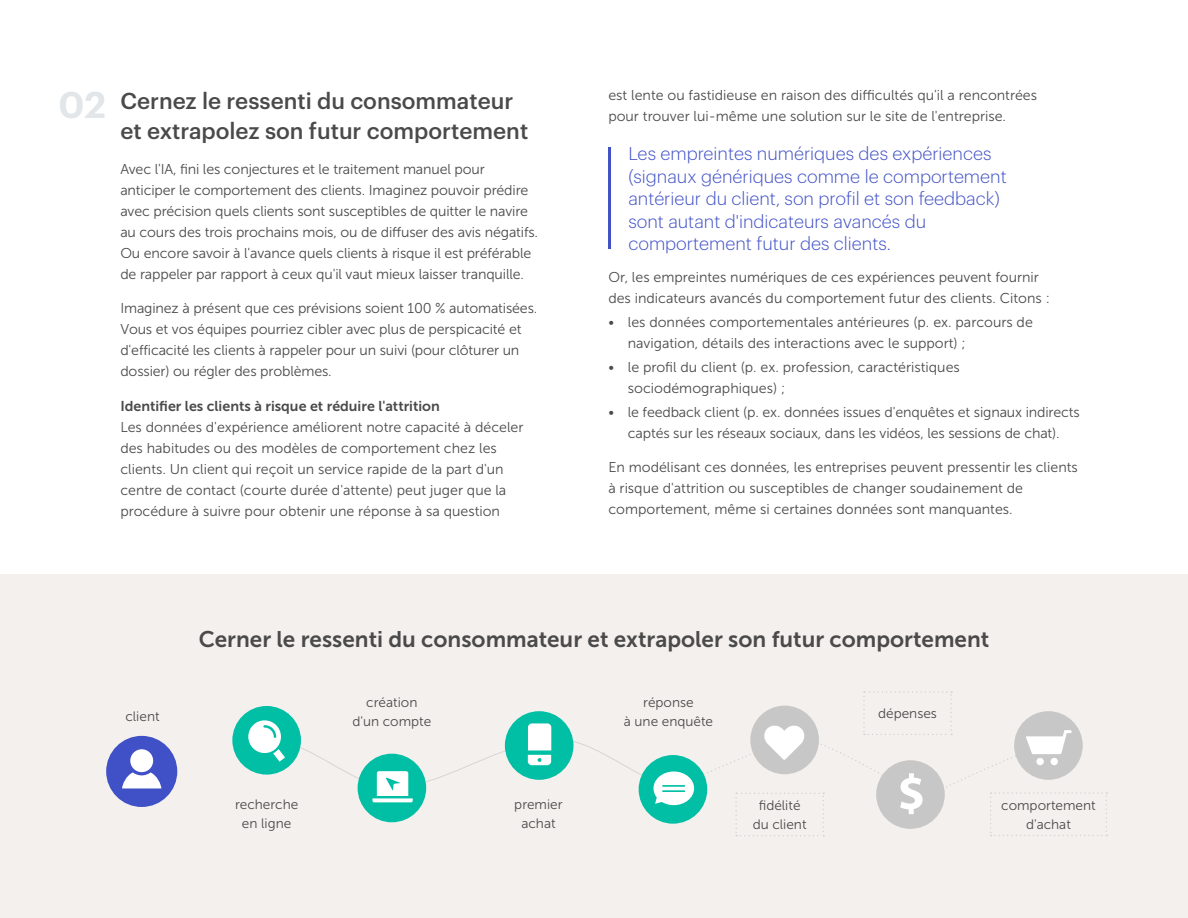
<style>
.page{position:relative;width:1188px;height:918px;background:#fff}
.page>*{position:absolute;margin:0;border:0;box-sizing:border-box;transform-origin:0 0}
.t1{font:600 36.45px "Graphik";color:#e2e6e8}
.t2{font:500 22.5px/30px "Graphik";color:#4a4a4a}
.t3{font:22.5px "Museo Sans 700";color:#4a4a4a}
.t4{font:300 18px/22.5px "Graphik";color:#4050c6}
.t5{font:14.25px/21px "Museo Sans 300";color:#4a4a4a}
.t6{font:14.25px "Museo Sans 700";color:#4a4a4a}
.t7{font:13.65px/19px "Museo Sans 300";color:#4a4a4a;text-align:center}
</style>
<div class="page">
<div style="left:0;top:574px;width:1188px;height:344px;background:#f4f0ed"></div>
<hr style="left:608px;top:147px;width:3px;height:102px;background:#4050c6">
<div style="left:106px;top:736px;width:71px;height:71px;background:#4050c6;border-radius:50%"></div>
<svg style="left:122px;top:749px;width:39px;height:39px"></svg>
<div style="left:232px;top:706px;width:69px;height:69px;background:#00bfa5;border-radius:50%"></div>
<svg style="left:239px;top:691px;width:868px;height:145px"></svg>
<h1 class="t1" style="left:59px;top:77px;width:49px">02</h1>
<h2 class="t2" style="left:120px;top:84px;width:409px">Cernez le ressenti du consommateur et extrapolez son futur comportement</h2>
<p class="t5" style="left:120px;top:158px;width:419px">Avec l'IA, fini les conjectures et le traitement manuel pour anticiper le comportement des clients. Imaginez pouvoir prédire avec précision quels clients sont susceptibles de quitter le navire au cours des trois prochains mois, ou de diffuser des avis négatifs.<br>Ou encore savoir à l'avance quels clients à risque il est préférable de rappeler par rapport à ceux qu'il vaut mieux laisser tranquille.</p>
<p class="t5" style="left:120px;top:298px;width:419px">Imaginez à présent que ces prévisions soient 100 % automatisées.<br>Vous et vos équipes pourriez cibler avec plus de perspicacité et d'efficacité les clients à rappeler pour un suivi (pour clôturer un dossier) ou régler des problèmes.</p>
<p class="t6" style="left:120px;top:398px;width:321px">Identifier les clients à risque et réduire l'attrition</p>
<p class="t5" style="left:120px;top:416px;width:405px">Les données d'expérience améliorent notre capacité à déceler des habitudes ou des modèles de comportement chez les clients. Un client qui reçoit un service rapide de la part d'un centre de contact (courte durée d'attente) peut juger que la procédure à suivre pour obtenir une réponse à sa question</p>
<p class="t5" style="left:608px;top:85px;width:430px">est lente ou fastidieuse en raison des difficultés qu'il a rencontrées pour trouver lui-même une solution sur le site de l'entreprise.</p>
<p class="t4" style="left:628px;top:141px;width:380px">Les empreintes numériques des expériences (signaux génériques comme le comportement antérieur du client, son profil et son feedback) sont autant d'indicateurs avancés du comportement futur des clients.</p>
<p class="t5" style="left:608px;top:267px;width:443px">Or, les empreintes numériques de ces expériences peuvent fournir des indicateurs avancés du comportement futur des clients. Citons :</p>
<p class="t5" style="left:628px;top:312px;width:407px;text-indent:-19px">• les données comportementales antérieures (p. ex. parcours de navigation, détails des interactions avec le support) ;</p>
<p class="t5" style="left:628px;top:357px;width:334px;text-indent:-19px">• le profil du client (p. ex. profession, caractéristiques sociodémographiques) ;</p>
<p class="t5" style="left:608px;top:402px;width:473px;text-align:center">• le feedback client (p. ex. données issues d'enquêtes et signaux indirects captés sur les réseaux sociaux, dans les vidéos, les sessions de chat).</p>
<p class="t5" style="left:608px;top:457px;width:471px">En modélisant ces données, les entreprises peuvent pressentir les clients à risque d'attrition ou susceptibles de changer soudainement de comportement, même si certaines données sont manquantes.</p>
<p class="t7" style="left:125px;top:707px;width:36px">client</p>
<h2 class="t3" style="left:199px;top:627px;width:792px">Cerner le ressenti du consommateur et extrapoler son futur comportement</h2>
<p class="t7" style="left:352px;top:693px;width:81px">création d'un compte</p>
<p class="t7" style="left:624px;top:693px;width:91px">réponse<br>à une enquête</p>
<p class="t7" style="left:878px;top:704px;width:60px">dépenses</p>
<p class="t7" style="left:235px;top:795px;width:65px">recherche en ligne</p>
<p class="t7" style="left:753px;top:796px;width:55px">fidélité du client</p>
<p class="t7" style="left:514px;top:795px;width:50px">premier achat</p>
<p class="t7" style="left:1001px;top:796px;width:96px">comportement d'achat</p>
</div>
